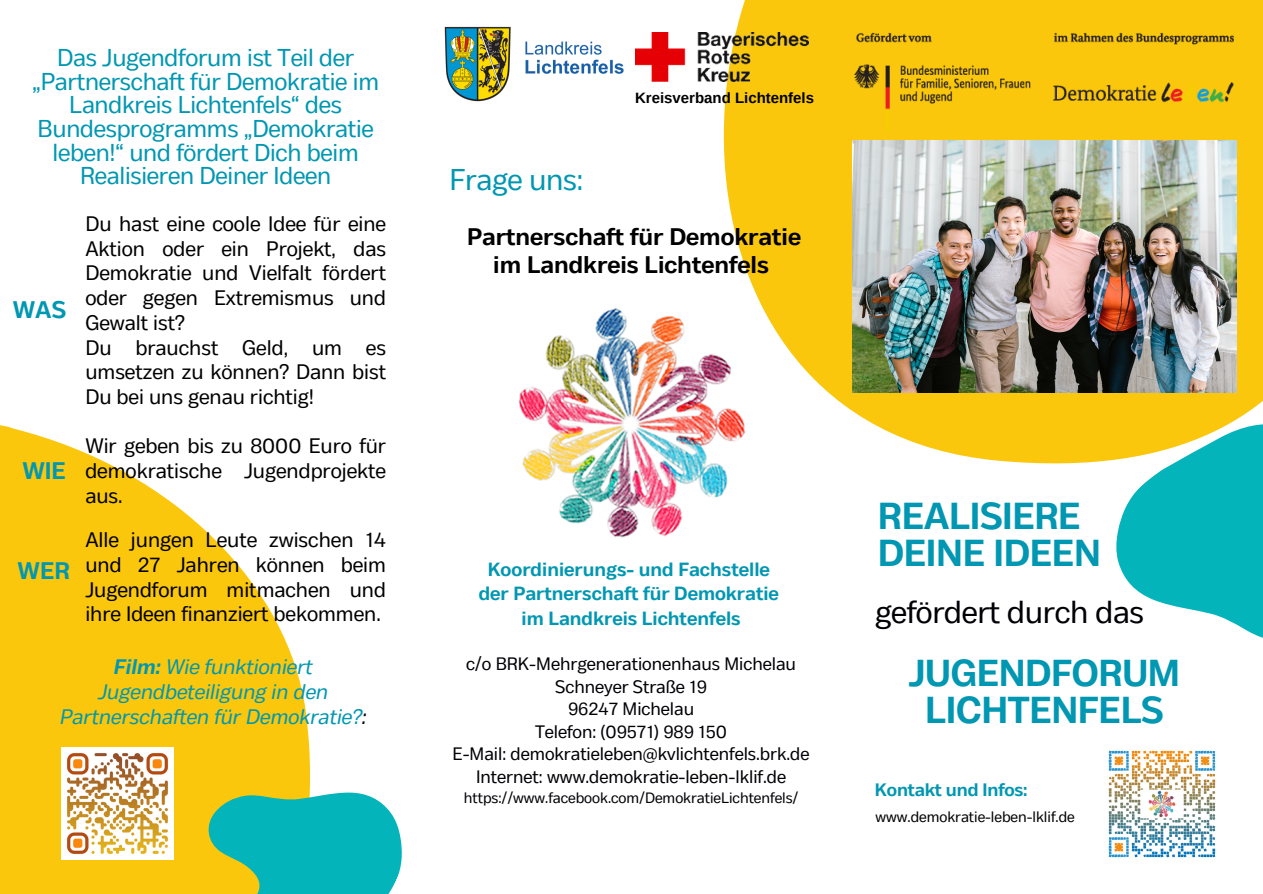
<style>
.page{position:relative;width:1263px;height:894px;background:#fff}
.page>*{position:absolute;margin:0;border:0;box-sizing:border-box;transform-origin:0 0}
.t1{font:700 37.5px/37px "Body Text";letter-spacing:-.01em;color:#0097b2;text-align:center}
.t2{font:31.5px "Body Text";letter-spacing:-.01em;color:#000005}
.t3{font:30px "Body Text";letter-spacing:-.01em;color:#0097b2}
.t4{font:24.45px/23.5px "Body Text";letter-spacing:-.01em;color:#0097b2;text-align:center}
.t5{font:700 24px "Body Text";color:#000}
.t6{font:700 24px "Body Text";color:#0097b2}
.t7{font:21px/24.8px "Body Text";color:#000;text-align:justify}
.t8{font:italic 21px/24.8px "Body Text";color:#0097b2;text-align:center}
.t9{font:700 19.05px "Body Text";color:#0097b2}
.t10{font:18px "Body Text";color:#000005}
.t11{font:700 18px "Body Text";letter-spacing:-.01em;color:#0097b2}
.t12{font:15px "Body Text";color:#000005}
.t13{font:15px "Body Text";color:#000}
.t14{font:700 15px "Arimo";color:#000}
.s1{font-weight:700}
.s2{color:#000005}
</style>
<div class="page">
<svg style="left:723px;top:0;width:540px;height:464px;background:#face2c"></svg>
<svg style="left:1085px;top:381px;width:178px;height:257px"></svg>
<svg style="left:0;top:425px;width:309px;height:468px;fill:#fac70c"></svg>
<svg style="left:162px;top:737px;width:240px;height:156px"></svg>
<img style="left:852px;top:156px;width:385px;height:237px">
<img style="left:444px;top:26px;width:180px;height:76px">
<img style="left:635px;top:32px;width:173px;height:50px">
<img style="left:827px;top:8px;width:434px;height:148px">
<img style="left:518px;top:299px;width:296px;height:239px">
<img style="left:1108px;top:750px;width:108px;height:108px">
<img style="left:61px;top:747px;width:113px;height:112px">
<p class="t4" style="left:32px;top:48px;width:348px">Das Jugendforum ist Teil der „Partnerschaft für Demokratie im<br>Landkreis Lichtenfels“ des<br>Bundesprogramms „Demokratie leben!“ und fördert Dich beim<br>Realisieren Deiner Ideen</p>
<p class="t6" style="left:13px;top:295px;width:55px">WAS</p>
<p class="t6" style="left:22px;top:456px;width:45px">WIE</p>
<p class="t6" style="left:18px;top:556px;width:54px">WER</p>
<p class="t7" style="left:85px;top:213px;width:302px">Du hast eine coole Idee für eine Aktion oder ein Projekt, das Demokratie und Vielfalt fördert oder gegen Extremismus und Gewalt ist?</p>
<p class="t7" style="left:85px;top:336px;width:302px">Du brauchst Geld, um es umsetzen zu können? Dann bist Du bei uns genau richtig!</p>
<p class="t7" style="left:85px;top:435px;width:302px">Wir geben bis zu 8000 Euro für demokratische Jugendprojekte aus.</p>
<p class="t7" style="left:85px;top:529px;width:302px">Alle jungen Leute zwischen 14 und 27 Jahren können beim Jugendforum mitmachen und ihre Ideen finanziert bekommen.</p>
<p class="t8" style="left:59px;top:656px;width:308px"><span class="s1">Film:</span> Wie funktioniert<br>Jugendbeteiligung in den<br>Partnerschaften für Demokratie?<span class="s2">:</span></p>
<p class="t3" style="left:450px;top:162px;width:135px">Frage uns:</p>
<p class="t14" style="left:635px;top:89px;width:181px">Kreisverband Lichtenfels</p>
<p class="t5" style="left:467px;top:223px;width:335px">Partnerschaft für Demokratie</p>
<p class="t5" style="left:493px;top:251px;width:277px">im Landkreis Lichtenfels</p>
<p class="t9" style="left:488px;top:557px;width:284px">Koordinierungs- und Fachstelle</p>
<p class="t9" style="left:479px;top:582px;width:302px">der Partnerschaft für Demokratie</p>
<p class="t9" style="left:522px;top:607px;width:221px">im Landkreis Lichtenfels</p>
<p class="t10" style="left:466px;top:653px;width:331px">c/o BRK-Mehrgenerationenhaus Michelau</p>
<p class="t10" style="left:555px;top:675px;width:153px">Schneyer Straße 19</p>
<p class="t10" style="left:568px;top:698px;width:127px">96247 Michelau</p>
<p class="t10" style="left:535px;top:720px;width:194px">Telefon: (09571) 989 150</p>
<p class="t10" style="left:452px;top:743px;width:359px">E-Mail: demokratieleben@kvlichtenfels.brk.de</p>
<p class="t10" style="left:476px;top:765px;width:311px">Internet: www.demokratie-leben-lklif.de</p>
<p class="t12" style="left:464px;top:788px;width:336px">https://www.facebook.com/DemokratieLichtenfels/</p>
<p class="t1" style="left:878px;top:500px;width:204px">REALISIERE</p>
<p class="t1" style="left:878px;top:537px;width:224px">DEINE IDEEN</p>
<p class="t2" style="left:875px;top:593px;width:270px">gefördert durch das</p>
<p class="t1" style="left:909px;top:657px;width:272px">JUGENDFORUM<br>LICHTENFELS</p>
<p class="t11" style="left:875px;top:779px;width:154px">Kontakt und Infos:</p>
<p class="t13" style="left:875px;top:808px;width:201px">www.demokratie-leben-lklif.de</p>
</div>
